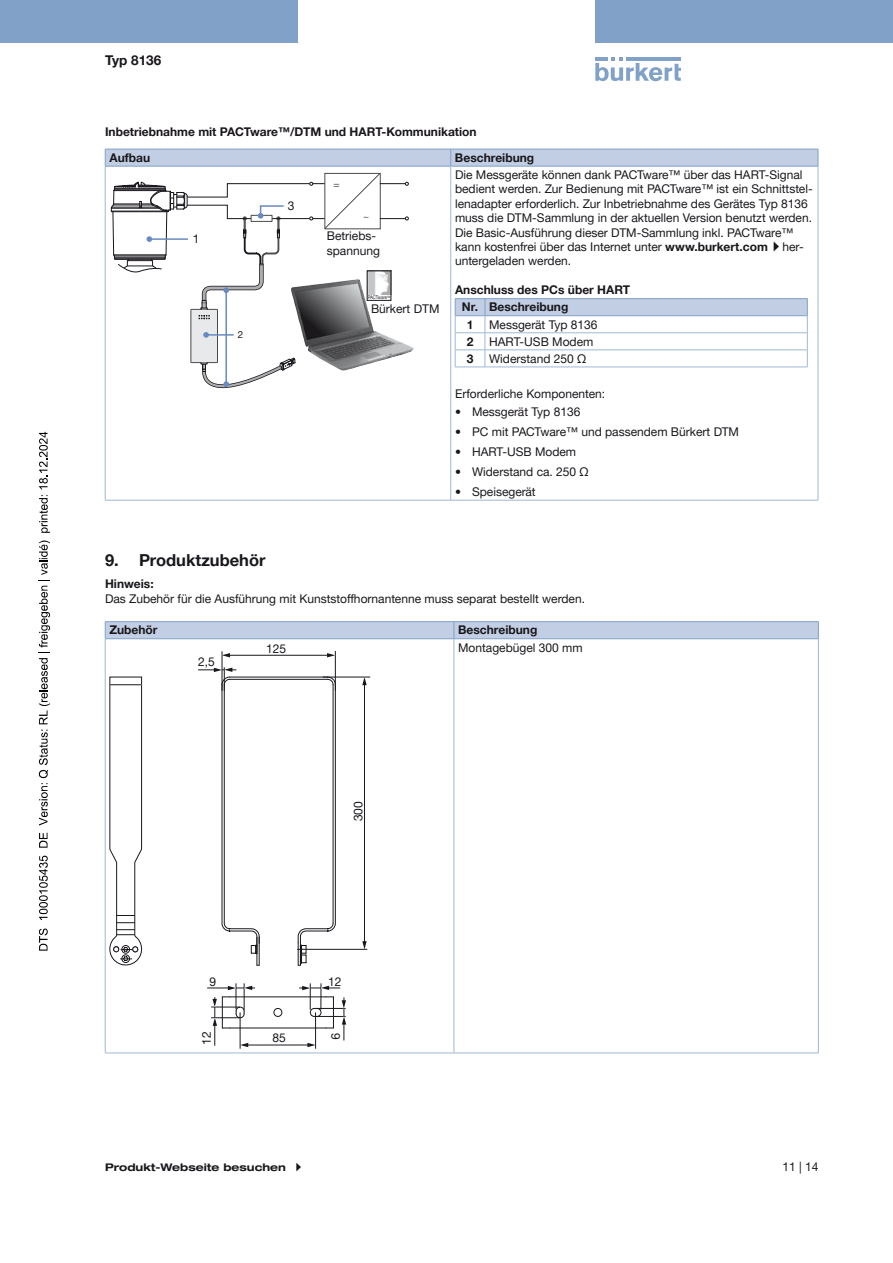
<style>
.page{position:relative;width:893px;height:1263px;background:#fff}
.page>*{position:absolute;margin:0;border:0;box-sizing:border-box;transform-origin:0 0}
.t1{font:700 16.5px "Helvetica Neue LTW1 G";color:#1a171c}
.t2{font:700 13.5px "Helvetica Neue LTW1 G";color:#1a171c}
.t3{font:12px/14.4px "Helvetica Neue LTW1 G";color:#1a171c}
.t4{font:700 12px/25.8px "Helvetica Neue LTW1 G";color:#1a171c}
.t5{font:700 expanded 10.5px "Helvetica Neue LTW1 G";color:#1a171c}
.t6{font:10.5px "Helvetica Neue LTW1 G";color:#4b4b4d}
.t7{font:9.75px "Helvetica Neue LTW1 G";color:#1a171c}
.t8{font:4.95px "Helvetica Neue LTW1 G";letter-spacing:-.02em;color:#1a171c;scale:.85 1}
.s1{font-weight:700}
</style>
<div class="page">
<svg style="left:595px;top:57px;width:86px;height:24px"></svg>
<hr style="left:626px;top:57px;width:55px;height:4px;background:#81a1c8">
<div style="left:0;top:0;width:298px;height:42px;background:#81a1c8"></div>
<div style="left:595px;top:0;width:298px;height:42px;background:#81a1c8"></div>
<hr style="left:105px;top:166px;width:1px;height:334px;background:#a1b7d6">
<hr style="left:818px;top:166px;width:1px;height:334px;background:#a1b7d6">
<hr style="left:105px;top:166px;width:346px;height:1px;background:#81a1c8">
<svg style="left:105px;top:149px;width:714px;height:17px;background:#bdcbe1"></svg>
<hr style="left:451px;top:166px;width:367px;height:1px;background:#81a1c8">
<hr style="left:105px;top:500px;width:346px;height:1px;background:#a1b7d6">
<hr style="left:451px;top:500px;width:367px;height:1px;background:#a1b7d6">
<hr style="left:450px;top:166px;width:1px;height:334px;background:#a1b7d6">
<div style="left:191px;top:309px;width:26px;height:54px;background:#e8e9ea"></div>
<div style="left:190px;top:309px;width:28px;height:54px;border:1px solid #4b4b4d"></div>
<img style="left:298px;top:319px;width:116px;height:51px">
<hr style="left:206px;top:334px;width:28px;height:2px;background:#6889c1">
<svg style="left:203px;top:332px;width:6px;height:6px"></svg>
<hr style="left:225px;top:290px;width:2px;height:45px;background:#6889c1">
<hr style="left:225px;top:335px;width:2px;height:49px;background:#6889c1">
<svg style="left:200px;top:357px;width:96px;height:32px"></svg>
<svg style="left:111px;top:172px;width:298px;height:147px"></svg>
<hr style="left:455px;top:298px;width:30px;height:1px;background:#81a1c8">
<hr style="left:485px;top:298px;width:322px;height:1px;background:#81a1c8">
<svg style="left:455px;top:299px;width:353px;height:68px"></svg>
<hr style="left:455px;top:367px;width:30px;height:1px;background:#a1b7d6">
<hr style="left:485px;top:367px;width:322px;height:1px;background:#a1b7d6">
<hr style="left:105px;top:621px;width:349px;height:1px;background:#81a1c8">
<hr style="left:454px;top:621px;width:365px;height:1px;background:#81a1c8">
<svg style="left:105px;top:622px;width:714px;height:17px;background:#becce2"></svg>
<hr style="left:454px;top:638px;width:365px;height:1px;background:#81a1c8">
<hr style="left:454px;top:639px;width:1px;height:414px;background:#a1b7d6">
<hr style="left:105px;top:1053px;width:349px;height:1px;background:#a1b7d6">
<hr style="left:454px;top:1053px;width:365px;height:1px;background:#a1b7d6">
<hr style="left:105px;top:639px;width:1px;height:414px;background:#a1b7d6">
<hr style="left:818px;top:639px;width:1px;height:414px;background:#a1b7d6">
<div style="left:273px;top:1008px;width:9px;height:9px;border:1px solid #1a171c;border-radius:50%"></div>
<hr style="left:230px;top:1027px;width:96px;height:1px;background:#1a171c">
<hr style="left:230px;top:996px;width:96px;height:1px;background:#1a171c">
<hr style="left:240px;top:1012px;width:1px;height:37px;background:#1a171c">
<hr style="left:315px;top:1012px;width:1px;height:37px;background:#1a171c">
<hr style="left:247px;top:1044px;width:62px;height:1px;background:#1a171c">
<hr style="left:222px;top:651px;width:1px;height:40px;background:#1a171c">
<hr style="left:364px;top:684px;width:1px;height:259px;background:#1a171c">
<svg style="left:362px;top:941px;width:5px;height:8px"></svg>
<svg style="left:362px;top:678px;width:5px;height:7px"></svg>
<hr style="left:335px;top:651px;width:1px;height:40px;background:#1a171c">
<hr style="left:323px;top:677px;width:47px;height:1px;background:#1a171c">
<hr style="left:297px;top:949px;width:70px;height:1px;background:#1a171c">
<hr style="left:228px;top:655px;width:101px;height:1px;background:#1a171c">
<svg style="left:222px;top:653px;width:8px;height:4px"></svg>
<svg style="left:327px;top:653px;width:8px;height:4px"></svg>
<svg style="left:327px;top:676px;width:9px;height:9px"></svg>
<hr style="left:333px;top:685px;width:1px;height:238px;background:#1a171c">
<hr style="left:335px;top:685px;width:1px;height:238px;background:#1a171c">
<hr style="left:230px;top:677px;width:98px;height:1px;background:#1a171c">
<hr style="left:230px;top:679px;width:98px;height:1px;background:#1a171c">
<svg style="left:109px;top:676px;width:34px;height:290px"></svg>
<svg style="left:299px;top:983px;width:47px;height:64px"></svg>
<svg style="left:207px;top:983px;width:48px;height:64px"></svg>
<svg style="left:297px;top:922px;width:39px;height:44px"></svg>
<svg style="left:198px;top:667px;width:62px;height:299px"></svg>
<svg style="left:39px;top:928px;width:9px;height:23px"></svg>
<svg style="left:39px;top:855px;width:9px;height:65px"></svg>
<svg style="left:39px;top:833px;width:9px;height:15px"></svg>
<svg style="left:39px;top:540px;width:11px;height:285px"></svg>
<svg style="left:39px;top:495px;width:11px;height:38px"></svg>
<svg style="left:39px;top:432px;width:9px;height:57px"></svg>
<p class="t2" style="left:105px;top:52px;width:58px">Typ 8136</p>
<p class="t4" style="left:109px;top:119px;width:369px;text-indent:-4px">Inbetriebnahme mit PACTware™/DTM und HART-Kommunikation<br>Aufbau</p>
<p class="t4" style="left:455px;top:145px;width:81px">Beschreibung</p>
<p class="t3" style="left:193px;top:231px;width:8px">1</p>
<p class="t7" style="left:238px;top:328px;width:7px">2</p>
<p class="t3" style="left:288px;top:198px;width:8px">3</p>
<p class="t6" style="left:333px;top:178px;width:8px">=</p>
<p class="t6" style="left:363px;top:210px;width:8px">~</p>
<p class="t3" style="left:327px;top:229px;width:55px">Betriebs&shy;spannung</p>
<p class="t8" style="left:368px;top:294px;width:28px">PACTware<sup>TM</sup></p>
<p class="t3" style="left:371px;top:301px;width:70px">Bürkert DTM</p>
<p class="t3" style="left:455px;top:167px;width:359px">Die Messgeräte können dank PACTware™ über das HART-Signal bedient werden. Zur Bedienung mit PACTware™ ist ein Schnittstel&shy;lenadapter erforderlich. Zur Inbetriebnahme des Gerätes Typ 8136 muss die DTM-Sammlung in der aktuellen Version benutzt werden.<br>Die Basic-Ausführung dieser DTM-Sammlung inkl. PACTware™ kann kostenfrei über das Internet unter <span class="s1">www.burkert.com</span> her&shy;untergeladen werden.</p>
<p class="t4" style="left:455px;top:277px;width:177px">Anschluss des PCs über HART</p>
<p class="t4" style="left:462px;top:294px;width:108px">Nr. Beschreibung</p>
<p class="t4" style="left:467px;top:311px;width:8px">1</p>
<p class="t3" style="left:489px;top:317px;width:110px">Messgerät Typ 8136</p>
<p class="t4" style="left:467px;top:328px;width:8px">2</p>
<p class="t3" style="left:489px;top:334px;width:106px">HART-USB Modem</p>
<p class="t4" style="left:467px;top:345px;width:8px">3</p>
<p class="t3" style="left:489px;top:351px;width:99px">Widerstand 250 Ω</p>
<p class="t3" style="left:455px;top:386px;width:152px">Erforderliche Komponenten:</p>
<p class="t3" style="left:455px;top:404px;width:127px">• Messgerät Typ 8136</p>
<p class="t3" style="left:455px;top:424px;width:286px">• PC mit PACTware™ und passendem Bürkert DTM</p>
<p class="t3" style="left:455px;top:444px;width:123px">• HART-USB Modem</p>
<p class="t3" style="left:455px;top:464px;width:135px">• Widerstand ca. 250 Ω</p>
<p class="t3" style="left:455px;top:484px;width:82px">• Speisegerät</p>
<h1 class="t1" style="left:105px;top:549px;width:162px">9. Produktzubehör</h1>
<p class="t4" style="left:105px;top:571px;width:50px">Hinweis:</p>
<p class="t3" style="left:105px;top:591px;width:481px">Das Zubehör für die Ausführung mit Kunststoffhornantenne muss separat bestellt werden.</p>
<p class="t4" style="left:109px;top:617px;width:50px">Zubehör</p>
<p class="t4" style="left:458px;top:617px;width:81px">Beschreibung</p>
<p class="t3" style="left:266px;top:642px;width:22px">125</p>
<p class="t3" style="left:198px;top:655px;width:18px">2,5</p>
<p class="t3" style="left:458px;top:640px;width:126px">Montagebügel 300 mm</p>
<p class="t3" style="left:351px;top:821px;width:22px;rotate:-90deg">300</p>
<p class="t3" style="left:210px;top:974px;width:8px">9</p>
<p class="t3" style="left:328px;top:974px;width:15px">12</p>
<p class="t3" style="left:199px;top:1045px;width:15px;rotate:-90deg">12</p>
<p class="t3" style="left:272px;top:1030px;width:15px">85</p>
<p class="t3" style="left:343px;top:1033px;width:8px;rotate:90deg">9</p>
<p class="t5" style="left:105px;top:1161px;width:182px">Produkt-Webseite besuchen</p>
<p class="t3" style="left:782px;top:1159px;width:38px">11 | 14</p>
</div>
